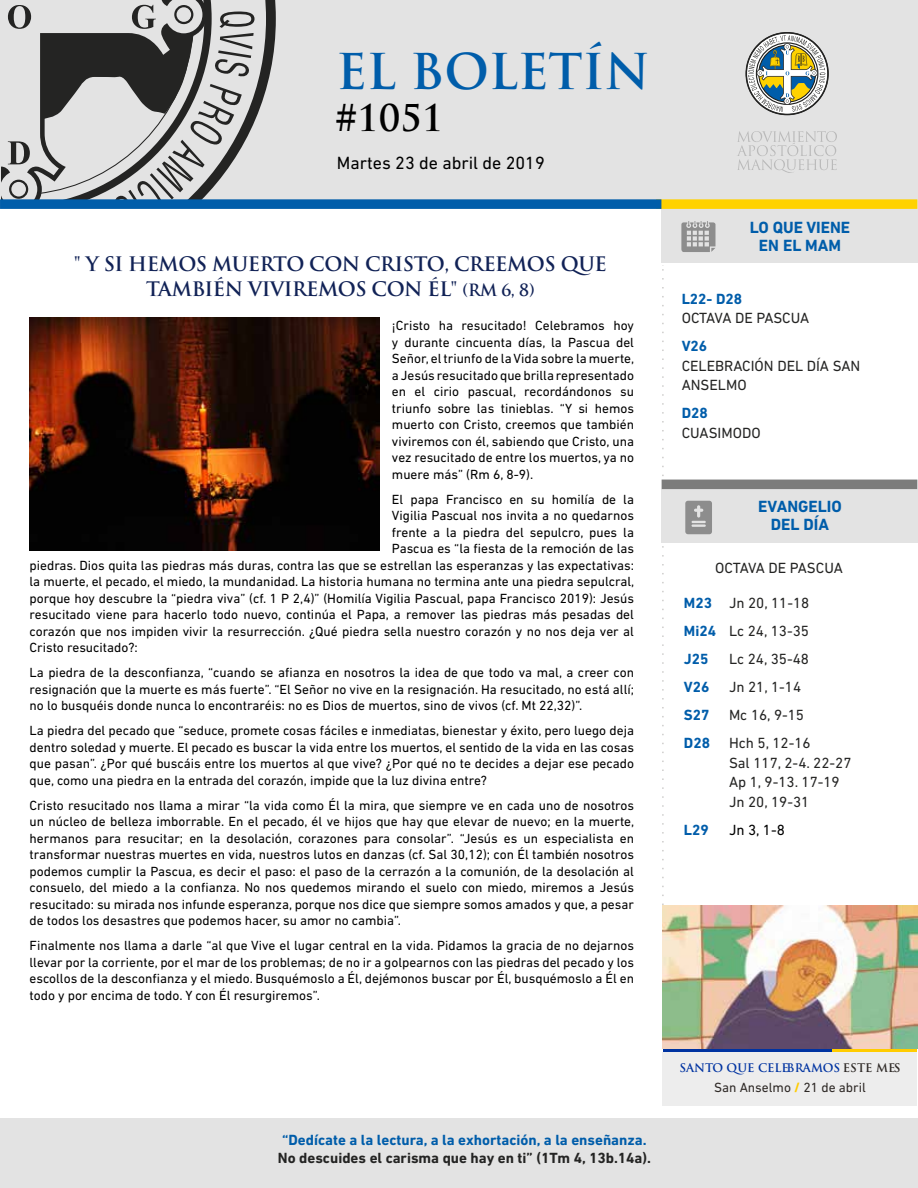
<style>
.page{position:relative;width:918px;height:1188px;background:#fff}
.page>*{position:absolute;margin:0;border:0;box-sizing:border-box;transform-origin:0 0}
.t1{font:700 48.15px "Trajan Pro";color:#005daa}
.t2{font:700 36px "Trajan Pro";color:#000}
.t3{font:700 19.5px/25.5px "Trajan Pro";letter-spacing:-.025em;color:#112256;text-align:center}
.t4{font:18px "DIN Next LT Pro";color:#000}
.t5{font:700 16.5px/18px "DIN Next LT Pro";color:#005daa;text-align:center}
.t6{font:15px/28px "DIN Next LT Pro";color:#242423}
.t7{font:700 15px/28px "DIN Next LT Pro";color:#005daa}
.t8{font:700 15px "DIN Next LT Pro";color:#242423}
.t9{font:15px "DIN Next LT Pro";color:#000}
.t10{font:13.5px/16.5px "DIN Next LT Pro";color:#000;text-align:justify}
.t11{font:13.5px "DIN Next LT Pro";color:#2e2926}
.t12{font:700 11.55px "Trajan Pro";color:#0033a1}
.s1{font-size:16.5px}
.s2{color:#2e2926}
.s3{font-weight:700;color:#fc0}
</style>
<div class="page">
<svg style="left:662px;top:265px;width:2px;height:801px"></svg>
<div style="left:662px;top:209px;width:256px;height:54px;background:#e3e3e3"></div>
<div style="left:0;top:0;width:918px;height:209px;background:#e3e3e3"></div>
<svg style="left:255px;top:0;width:21px;height:120px"></svg>
<svg style="left:1px;top:0;width:254px;height:199px"></svg>
<div style="left:656px;top:199px;width:261px;height:10px;background:#ffd200"></div>
<div style="left:0;top:199px;width:661px;height:10px;background:#005daa"></div>
<div style="left:0;top:1118px;width:918px;height:70px;background:#e3e3e3"></div>
<svg style="left:681px;top:221px;width:35px;height:31px"></svg>
<div style="left:662px;top:489px;width:256px;height:54px;background:#e3e3e3"></div>
<svg style="left:685px;top:501px;width:27px;height:33px"></svg>
<div style="left:662px;top:480px;width:255px;height:9px;background:#7c7c7b"></div>
<svg style="left:737px;top:131px;width:100px;height:42px"></svg>
<svg style="left:745px;top:32px;width:84px;height:83px"></svg>
<div style="left:663px;top:1052px;width:254px;height:53px;background:#ededed"></div>
<svg style="left:663px;top:1048px;width:169px;height:4px"></svg>
<svg style="left:832px;top:1048px;width:85px;height:4px"></svg>
<img style="left:663px;top:906px;width:254px;height:142px">
<img style="left:30px;top:318px;width:349px;height:233px">
<h1 class="t1" style="left:336px;top:41px;width:315px">EL BOLETÍN</h1>
<h2 class="t2" style="left:336px;top:96px;width:110px">#1051</h2>
<h3 class="t4" style="left:337px;top:152px;width:209px">Martes 23 de abril de 2019</h3>
<h3 class="t3" style="left:74px;top:251px;width:534px">" Y SI HEMOS MUERTO CON CRISTO, CREEMOS QUE<br>TAMBIÉN VIVIREMOS CON ÉL" <span class="s1">(RM 6, 8)</span></h3>
<p class="t10" style="left:392px;top:317px;width:244px">¡Cristo ha resucitado! Celebramos hoy y durante cincuenta días, la Pascua del Señor, el triunfo de la Vida sobre la muerte, a Jesús resucitado que brilla representado en el cirio pascual, recordándonos su triunfo sobre las tinieblas. “Y si hemos muerto con Cristo, creemos que también viviremos con él, sabiendo que Cristo, una vez resucitado de entre los muertos, ya no muere más” (Rm 6, 8-9).</p>
<p class="t10" style="left:392px;top:491px;width:244px">El papa Francisco en su homilía de la</p>
<p class="t10" style="left:392px;top:507px;width:244px">Vigilia Pascual nos invita a no quedarnos</p>
<p class="t10" style="left:392px;top:524px;width:244px">frente a la piedra del sepulcro, pues la</p>
<p class="t10" style="left:392px;top:540px;width:244px">Pascua es “la fiesta de la remoción de las</p>
<p class="t10" style="left:30px;top:557px;width:606px">piedras. Dios quita las piedras más duras, contra las que se estrellan las esperanzas y las expectativas:</p>
<p class="t10" style="left:30px;top:573px;width:606px">la muerte, el pecado, el miedo, la mundanidad. La historia humana no termina ante una piedra sepulcral,</p>
<p class="t10" style="left:30px;top:590px;width:606px">porque hoy descubre la “piedra viva” (cf. 1 P 2,4)” (Homilía Vigilia Pascual, papa Francisco 2019): Jesús</p>
<p class="t10" style="left:30px;top:606px;width:606px">resucitado viene para hacerlo todo nuevo, continúa el Papa, a remover las piedras más pesadas del</p>
<p class="t10" style="left:30px;top:623px;width:606px">corazón que nos impiden vivir la resurrección. ¿Qué piedra sella nuestro corazón y no nos deja ver al</p>
<p class="t10" style="left:30px;top:639px;width:110px">Cristo resucitado?:</p>
<p class="t10" style="left:30px;top:664px;width:606px">La piedra de la desconfianza, “cuando se afianza en nosotros la idea de que todo va mal, a creer con resignación que la muerte es más fuerte”. “El Señor no vive en la resignación. Ha resucitado, no está allí; no lo busquéis donde nunca lo encontraréis: no es Dios de muertos, sino de vivos (cf. Mt 22,32)”.</p>
<p class="t10" style="left:30px;top:722px;width:606px">La piedra del pecado que “seduce, promete cosas fáciles e inmediatas, bienestar y éxito, pero luego deja dentro soledad y muerte. El pecado es buscar la vida entre los muertos, el sentido de la vida en las cosas que pasan”. ¿Por qué buscáis entre los muertos al que vive? ¿Por qué no te decides a dejar ese pecado que, como una piedra en la entrada del corazón, impide que la luz divina entre?</p>
<p class="t10" style="left:30px;top:797px;width:606px">Cristo resucitado nos llama a mirar “la vida como Él la mira, que siempre ve en cada uno de nosotros un núcleo de belleza imborrable. En el pecado, él ve hijos que hay que elevar de nuevo; en la muerte, hermanos para resucitar; en la desolación, corazones para consolar”. “Jesús es un especialista en transformar nuestras muertes en vida, nuestros lutos en danzas (cf. Sal 30,12); con Él también nosotros podemos cumplir la Pascua, es decir el paso: el paso de la cerrazón a la comunión, de la desolación al consuelo, del miedo a la confianza. No nos quedemos mirando el suelo con miedo, miremos a Jesús resucitado: su mirada nos infunde esperanza, porque nos dice que siempre somos amados y que, a pesar de todos los desastres que podemos hacer, su amor no cambia”.</p>
<p class="t10" style="left:30px;top:937px;width:606px">Finalmente nos llama a darle “al que Vive el lugar central en la vida. Pidamos la gracia de no dejarnos llevar por la corriente, por el mar de los problemas; de no ir a golpearnos con las piedras del pecado y los escollos de la desconfianza y el miedo. Busquémoslo a Él, dejémonos buscar por Él, busquémoslo a Él en todo y por encima de todo. Y con Él resurgiremos”.</p>
<p class="t7" style="left:282px;top:1126px;width:366px">“Dedícate a la lectura, a la exhortación, a la enseñanza.</p>
<p class="t8" style="left:278px;top:1149px;width:375px">No descuides el carisma que hay en ti” (1Tm 4, 13b.14a).</p>
<p class="t5" style="left:750px;top:218px;width:102px">LO QUE VIENE<br>EN EL MAM</p>
<p class="t7" style="left:682px;top:285px;width:62px">L22- D28</p>
<p class="t6" style="left:682px;top:304px;width:129px">OCTAVA DE PASCUA</p>
<p class="t7" style="left:682px;top:332px;width:27px">V26</p>
<p class="t6" style="left:682px;top:356px;width:180px;line-height:19.5px">CELEBRACIÓN DEL DÍA SAN<br>ANSELMO</p>
<p class="t7" style="left:682px;top:399px;width:28px">D28</p>
<p class="t6" style="left:682px;top:418px;width:80px">CUASIMODO</p>
<p class="t5" style="left:758px;top:498px;width:85px">EVANGELIO<br>DEL DÍA</p>
<p class="t6" style="left:715px;top:554px;width:129px">OCTAVA DE PASCUA</p>
<p class="t7" style="left:684px;top:589px;width:34px">M23<br>Mi24<br>J25<br>V26<br>S27<br>D28</p>
<p class="t7" style="left:684px;top:816px;width:26px">L29</p>
<p class="t6" style="left:729px;top:589px;width:83px">Jn 20, 11-18<br>Lc 24, 13-35<br>Lc 24, 35-48<br>Jn 21, 1-14<br>Mc 16, 9-15<br>Hch 5, 12-16</p>
<p class="t6" style="left:729px;top:753px;width:124px;line-height:19.5px">Sal 117, 2-4. 22-27<br>Ap 1, 9-13. 17-19<br>Jn 20, 19-31</p>
<p class="t9" style="left:729px;top:821px;width:57px">Jn 3, 1-8</p>
<p class="t12" style="left:679px;top:1061px;width:223px">SANTO QUE CELEBRAMOS <span class="s2">ESTE MES</span></p>
<p class="t11" style="left:714px;top:1080px;width:153px">San Anselmo <span class="s3">/</span> 21 de abril</p>
</div>
